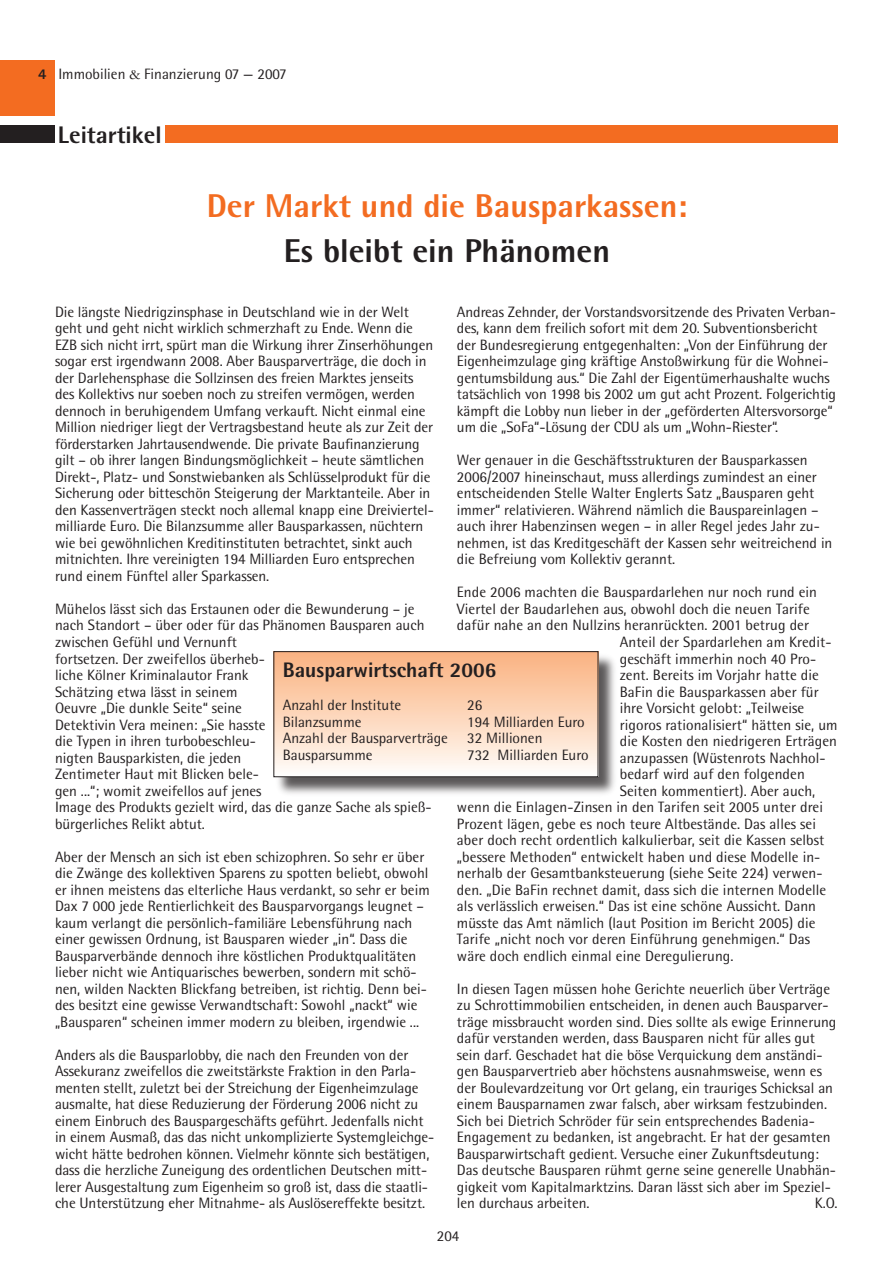
<style>
.page{position:relative;width:893px;height:1270px;background:#fff}
.page>*{position:absolute;margin:0;border:0;box-sizing:border-box;transform-origin:0 0}
.t1{font:800 33px "Rotis Semi Sans";color:#f36c21}
.t2{font:800 33px "Rotis Semi Sans";color:#231f20}
.t3{font:800 24px "Rotis Semi Sans";color:#231f20}
.t4{font:800 21px "Rotis Semi Sans";color:#231f20}
.t5{font:15px/16.5px "Rotis Semi Sans";color:#231f20}
.s1{font-weight:800}
.s2{font-family:"Garamond"}
</style>
<div class="page">
<div style="left:0;top:60px;width:55px;height:55px;background:#f36c21"></div>
<div style="left:0;top:126px;width:55px;height:17px;background:#231f20"></div>
<div style="left:165px;top:126px;width:672px;height:17px;background:#f36c21"></div>
<div style="left:274px;top:652px;width:345px;height:145px;background:#231f20;opacity:.75"></div>
<div style="left:274px;top:651px;width:324px;height:125px;background:linear-gradient(to bottom,#fab07e,#fffcf8)"></div>
<div style="left:273px;top:651px;width:325px;height:126px;border:1px solid #231f20"></div>
<p class="t5" style="left:38px;top:65px;width:250px"><span class="s1">4</span> Immobilien <span class="s2">&amp;</span> Finanzierung 07 — 2007</p>
<h2 class="t3" style="left:58px;top:119px;width:105px">Leitartikel</h2>
<h1 class="t1" style="left:207px;top:184px;width:482px">Der Markt und die Bausparkassen:</h1>
<h1 class="t2" style="left:284px;top:229px;width:328px">Es bleibt ein Phänomen</h1>
<p class="t5" style="left:55px;top:303px;width:380px">Die längste Niedrigzinsphase in Deutschland wie in der Welt geht und geht nicht wirklich schmerzhaft zu Ende. Wenn die EZB sich nicht irrt, spürt man die Wirkung ihrer Zinserhöhungen sogar erst irgendwann 2008. Aber Bausparverträge, die doch in der Darlehensphase die Sollzinsen des freien Marktes jenseits des Kollektivs nur soeben noch zu streifen vermögen, werden dennoch in beruhigendem Umfang verkauft. Nicht einmal eine Million niedriger liegt der Vertragsbestand heute als zur Zeit der förderstarken Jahrtausendwende. Die private Baufinanzierung gilt – ob ihrer langen Bindungsmöglichkeit – heute sämtlichen Direkt-, Platz- und Sonstwiebanken als Schlüsselprodukt für die Sicherung oder bitteschön Steigerung der Marktanteile. Aber in den Kassenverträgen steckt noch allemal knapp eine Dreiviertel&shy;milliarde Euro. Die Bilanzsumme aller Bausparkassen, nüchtern wie bei gewöhnlichen Kreditinstituten betrachtet, sinkt auch mitnichten. Ihre vereinigten 194 Milliarden Euro entsprechen rund einem Fünftel aller Sparkassen.</p>
<p class="t5" style="left:55px;top:600px;width:378px">Mühelos lässt sich das Erstaunen oder die Bewunderung – je nach Standort – über oder für das Phänomen Bausparen auch zwischen Gefühl und Vernunft<br>fortsetzen. Der zweifellos überheb-<br>liche Kölner Kriminalautor Frank<br>Schätzing etwa lässt in seinem<br>Oeuvre „Die dunkle Seite“ seine<br>Detektivin Vera meinen: „Sie hasste<br>die Typen in ihren turbobeschleu-<br>nigten Bausparkisten, die jeden<br>Zentimeter Haut mit Blicken bele-<br>gen ...“; womit zweifellos auf jenes<br>Image des Produkts gezielt wird, das die ganze Sache als spieß&shy;bürgerliches Relikt abtut.</p>
<p class="t5" style="left:55px;top:848px;width:376px">Aber der Mensch an sich ist eben schizophren. So sehr er über die Zwänge des kollektiven Sparens zu spotten beliebt, obwohl er ihnen meistens das elterliche Haus verdankt, so sehr er beim Dax 7 000 jede Rentierlichkeit des Bausparvorgangs leugnet – kaum verlangt die persönlich-familiäre Lebensführung nach einer gewissen Ordnung, ist Bausparen wieder „in“. Dass die Bausparverbände dennoch ihre köstlichen Produktqualitäten lieber nicht wie Antiquarisches bewerben, sondern mit schö&shy;nen, wilden Nackten Blickfang betreiben, ist richtig. Denn bei&shy;des besitzt eine gewisse Verwandtschaft: Sowohl „nackt“ wie „Bausparen“ scheinen immer modern zu bleiben, irgendwie ...</p>
<p class="t5" style="left:55px;top:1046px;width:381px">Anders als die Bausparlobby, die nach den Freunden von der Assekuranz zweifellos die zweitstärkste Fraktion in den Parla&shy;menten stellt, zuletzt bei der Streichung der Eigenheimzulage ausmalte, hat diese Reduzierung der Förderung 2006 nicht zu einem Einbruch des Bauspargeschäfts geführt. Jedenfalls nicht in einem Ausmaß, das das nicht unkomplizierte Systemgleichge&shy;wicht hätte bedrohen können. Vielmehr könnte sich bestätigen, dass die herzliche Zuneigung des ordentlichen Deutschen mitt&shy;lerer Ausgestaltung zum Eigenheim so groß ist, dass die staatli&shy;che Unterstützung eher Mitnahme- als Auslösereffekte besitzt.</p>
<p class="t5" style="left:457px;top:303px;width:381px">Andreas Zehnder, der Vorstandsvorsitzende des Privaten Verban&shy;des, kann dem freilich sofort mit dem 20. Subventionsbericht der Bundesregierung entgegenhalten: „Von der Einführung der Eigenheimzulage ging kräftige Anstoßwirkung für die Wohnei&shy;gentumsbildung aus.“ Die Zahl der Eigentümerhaushalte wuchs tatsächlich von 1998 bis 2002 um gut acht Prozent. Folgerichtig kämpft die Lobby nun lieber in der „geförderten Altersvorsorge“ um die „SoFa“-Lösung der CDU als um „Wohn-Riester“.</p>
<p class="t5" style="left:457px;top:452px;width:377px">Wer genauer in die Geschäftsstrukturen der Bausparkassen 2006/2007 hineinschaut, muss allerdings zumindest an einer entscheidenden Stelle Walter Englerts Satz „Bausparen geht immer“ relativieren. Während nämlich die Bauspareinlagen – auch ihrer Habenzinsen wegen – in aller Regel jedes Jahr zu&shy;nehmen, ist das Kreditgeschäft der Kassen sehr weitreichend in die Befreiung vom Kollektiv gerannt.</p>
<p class="t5" style="left:457px;top:584px;width:361px">Ende 2006 machten die Bauspardarlehen nur noch rund ein</p>
<p class="t5" style="left:457px;top:600px;width:354px">Viertel der Baudarlehen aus, obwohl doch die neuen Tarife</p>
<p class="t5" style="left:457px;top:617px;width:354px">dafür nahe an den Nullzins heranrückten. 2001 betrug der</p>
<p class="t5" style="left:620px;top:633px;width:213px">Anteil der Spardarlehen am Kredit-</p>
<p class="t5" style="left:620px;top:650px;width:198px">geschäft immerhin noch 40 Pro-</p>
<p class="t5" style="left:620px;top:666px;width:201px">zent. Bereits im Vorjahr hatte die</p>
<p class="t5" style="left:620px;top:683px;width:200px">BaFin die Bausparkassen aber für</p>
<p class="t5" style="left:620px;top:699px;width:186px">ihre Vorsicht gelobt: „Teilweise</p>
<p class="t5" style="left:620px;top:716px;width:219px">rigoros rationalisiert“ hätten sie, um</p>
<p class="t5" style="left:620px;top:732px;width:219px">die Kosten den niedrigeren Erträgen</p>
<p class="t5" style="left:620px;top:749px;width:207px">anzupassen (Wüstenrots Nachhol-</p>
<p class="t5" style="left:620px;top:765px;width:186px">bedarf wird auf den folgenden</p>
<p class="t5" style="left:620px;top:782px;width:197px">Seiten kommentiert). Aber auch,</p>
<p class="t5" style="left:457px;top:798px;width:367px">wenn die Einlagen-Zinsen in den Tarifen seit 2005 unter drei</p>
<p class="t5" style="left:457px;top:815px;width:360px">Prozent lägen, gebe es noch teure Altbestände. Das alles sei</p>
<p class="t5" style="left:457px;top:831px;width:369px">aber doch recht ordentlich kalkulierbar, seit die Kassen selbst</p>
<p class="t5" style="left:457px;top:848px;width:365px">„bessere Methoden“ entwickelt haben und diese Modelle in-</p>
<p class="t5" style="left:457px;top:864px;width:367px">nerhalb der Gesamtbanksteuerung (siehe Seite 224) verwen-</p>
<p class="t5" style="left:457px;top:881px;width:371px">den. „Die BaFin rechnet damit, dass sich die internen Modelle</p>
<p class="t5" style="left:457px;top:897px;width:360px">als verlässlich erweisen.“ Das ist eine schöne Aussicht. Dann</p>
<p class="t5" style="left:457px;top:914px;width:360px">müsste das Amt nämlich (laut Position im Bericht 2005) die</p>
<p class="t5" style="left:457px;top:930px;width:355px">Tarife „nicht noch vor deren Einführung genehmigen.“ Das</p>
<p class="t5" style="left:457px;top:947px;width:278px">wäre doch endlich einmal eine Deregulierung.</p>
<p class="t5" style="left:457px;top:980px;width:381px">In diesen Tagen müssen hohe Gerichte neuerlich über Verträge zu Schrottimmobilien entscheiden, in denen auch Bausparver&shy;träge missbraucht worden sind. Dies sollte als ewige Erinnerung dafür verstanden werden, dass Bausparen nicht für alles gut sein darf. Geschadet hat die böse Verquickung dem anständi&shy;gen Bausparvertrieb aber höchstens ausnahmsweise, wenn es der Boulevardzeitung vor Ort gelang, ein trauriges Schicksal an einem Bausparnamen zwar falsch, aber wirksam festzubinden.<br>Sich bei Dietrich Schröder für sein entsprechendes Badenia-Engagement zu bedanken, ist angebracht. Er hat der gesamten Bausparwirtschaft gedient. Versuche einer Zukunftsdeutung:<br>Das deutsche Bausparen rühmt gerne seine generelle Unabhän&shy;gigkeit vom Kapitalmarktzins. Daran lässt sich aber im Speziel&shy;len durchaus arbeiten.</p>
<h3 class="t4" style="left:283px;top:656px;width:215px">Bausparwirtschaft 2006</h3>
<p class="t5" style="left:283px;top:696px;width:120px">Anzahl der Institute</p>
<p class="t5" style="left:467px;top:696px;width:17px">26</p>
<p class="t5" style="left:283px;top:713px;width:80px">Bilanzsumme</p>
<p class="t5" style="left:467px;top:713px;width:119px">194 Milliarden Euro</p>
<p class="t5" style="left:283px;top:729px;width:167px">Anzahl der Bausparverträge</p>
<p class="t5" style="left:467px;top:729px;width:77px">32 Millionen</p>
<p class="t5" style="left:283px;top:746px;width:91px">Bausparsumme</p>
<p class="t5" style="left:467px;top:746px;width:123px">732 Milliarden Euro</p>
<p class="t5" style="left:815px;top:1194px;width:24px">K.O.</p>
<p class="t5" style="left:437px;top:1227px;width:24px">204</p>
</div>
